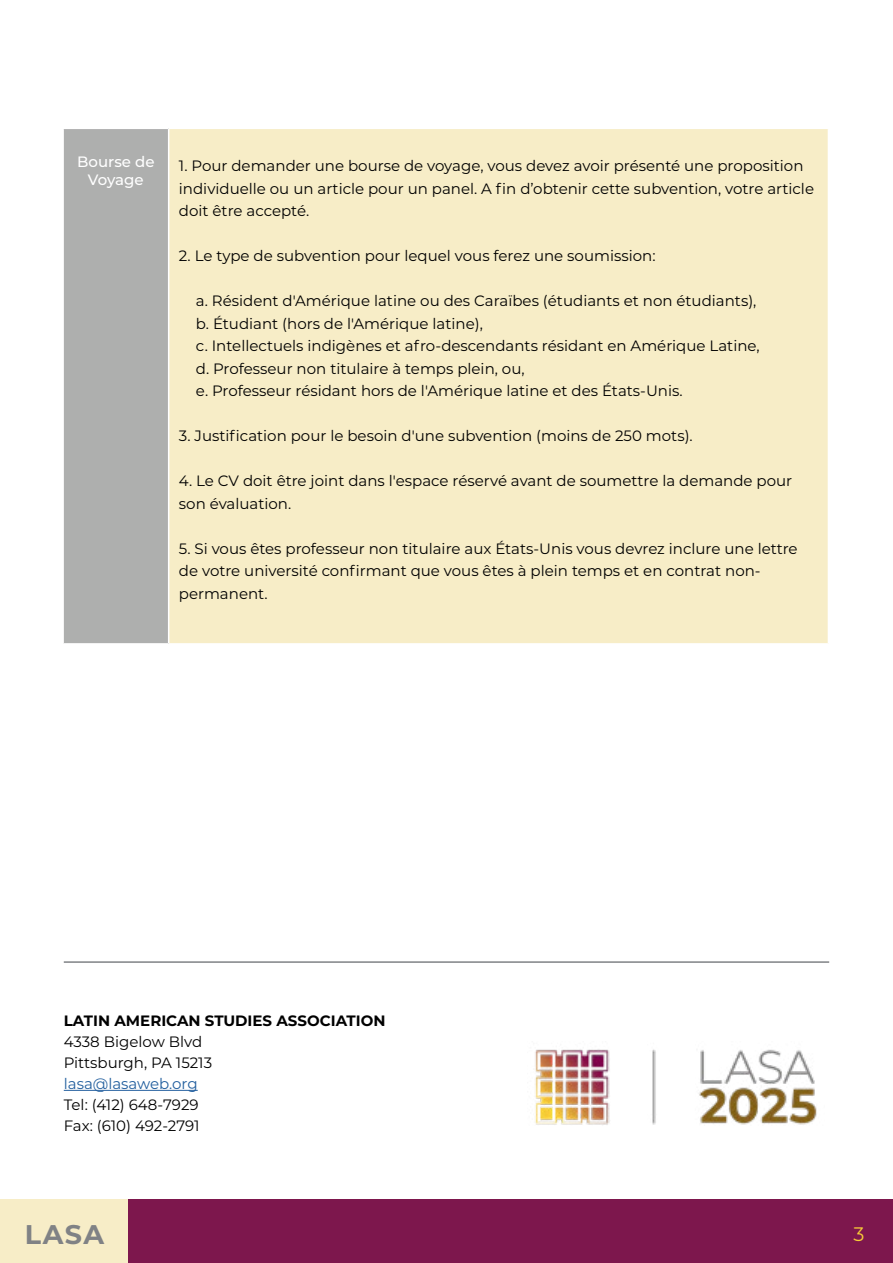
<style>
.page{position:relative;width:893px;height:1263px;background:#fff}
.page>*{position:absolute;margin:0;border:0;box-sizing:border-box;transform-origin:0 0}
.t1{font:700 27px "Montserrat";color:#808285}
.t2{font:19.5px "Montserrat";color:#f8ce37}
.t3{font:15px/22.5px "Montserrat";color:#000}
.t4{font:700 15px "Montserrat";color:#000}
.t5{font:15px "Montserrat";color:#215e9e}
.t6{font:500 15px/18px "Montserrat";color:#fff;text-align:center}
</style>
<div class="page">
<div style="left:0;top:1199px;width:129px;height:64px;background:#f7edc7"></div>
<div style="left:129px;top:1199px;width:764px;height:64px;background:#7d174d"></div>
<hr style="left:64px;top:1090px;width:134px;height:1px;background:#215e9e">
<hr style="left:64px;top:961px;width:765px;height:2px;background:#808285">
<img style="left:535px;top:1049px;width:282px;height:76px">
<div style="left:63px;top:128px;width:106px;height:516px;background:#aeafae"></div>
<div style="left:169px;top:128px;width:659px;height:516px;background:#f7edc7"></div>
<hr style="left:62px;top:128px;width:107px;height:1px;background:#fff">
<hr style="left:62px;top:129px;width:2px;height:514px;background:#fff">
<hr style="left:169px;top:128px;width:660px;height:1px;background:#fff">
<hr style="left:168px;top:129px;width:1px;height:514px;background:#fff">
<hr style="left:62px;top:643px;width:107px;height:2px;background:#fff">
<hr style="left:169px;top:643px;width:660px;height:2px;background:#fff">
<p class="t6" style="left:77px;top:152px;width:79px">Bourse de<br>Voyage</p>
<p class="t3" style="left:179px;top:154px;width:637px">1. Pour demander une bourse de voyage, vous devez avoir présenté une proposition individuelle ou un article pour un panel. A fin d’obtenir cette subvention, votre article doit être accepté.</p>
<p class="t3" style="left:179px;top:244px;width:478px">2. Le type de subvention pour lequel vous ferez une soumission:</p>
<p class="t3" style="left:196px;top:289px;width:565px">a. Résident d'Amérique latine ou des Caraïbes (étudiants et non étudiants), b. Étudiant (hors de l'Amérique latine),<br>c. Intellectuels indigènes et afro-descendants résidant en Amérique Latine, d. Professeur non titulaire à temps plein, ou,<br>e. Professeur résidant hors de l'Amérique latine et des États-Unis.</p>
<p class="t3" style="left:179px;top:424px;width:515px">3. Justification pour le besoin d'une subvention (moins de 250 mots).</p>
<p class="t3" style="left:179px;top:469px;width:615px">4. Le CV doit être joint dans l'espace réservé avant de soumettre la demande pour son évaluation.</p>
<p class="t3" style="left:179px;top:537px;width:620px">5. Si vous êtes professeur non titulaire aux États-Unis vous devrez inclure une lettre de votre université confirmant que vous êtes à plein temps et en contrat non&shy;permanent.</p>
<p class="t4" style="left:64px;top:1010px;width:323px">LATIN AMERICAN STUDIES ASSOCIATION</p>
<p class="t3" style="left:64px;top:1030px;width:150px;line-height:21px">4338 Bigelow Blvd<br>Pittsburgh, PA 15213</p>
<p class="t5" style="left:64px;top:1073px;width:135px">lasa@lasaweb.org</p>
<p class="t3" style="left:64px;top:1093px;width:137px;line-height:21px">Tel: (412) 648-7929<br>Fax: (610) 492-2791</p>
<h1 class="t1" style="left:25px;top:1215px;width:81px">LASA</h1>
<h2 class="t2" style="left:853px;top:1220px;width:12px">3</h2>
</div>
